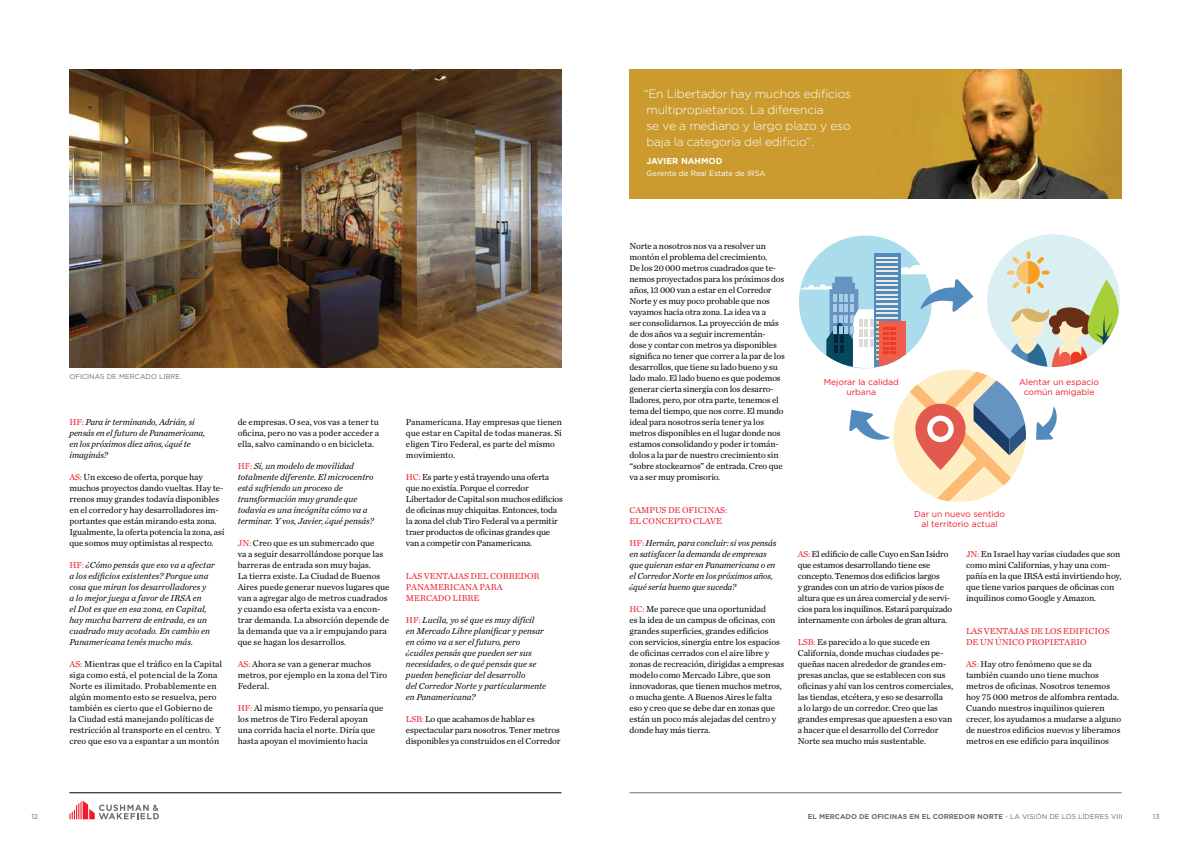
<style>
.page{position:relative;width:1191px;height:842px;background:#fff}
.page>*{position:absolute;margin:0;border:0;box-sizing:border-box;transform-origin:0 0}
.t1{font:300 12px/16px "Gotham";letter-spacing:-.015em;color:#fff}
.t2{font:9px/11px "Chronicle Text G1";letter-spacing:-.01em;color:#000}
.t3{font:italic 9px/11px "Chronicle Text G1";color:#000}
.t4{font:9px/11px "Chronicle Text G1";color:#ed1c2b}
.t5{font:8.6px/10px "Gotham";color:#ed1c2e;text-align:center}
.t6{font:700 8.6px "Gotham";color:#fff}
.t7{font:7.6px "Gotham";color:#fff}
.t8{font:700 7px "Gotham";color:#6a6c6d}
.t9{font:7px "Gotham";color:#6a6c6d}
.s1{font-style:normal;color:#ed1c2b}
.s2{color:#ed1c2b}
.s3{font-weight:400}
</style>
<div class="page">
<hr style="left:629px;top:792px;width:492px;height:1px;background:#6a6c6d">
<hr style="left:69px;top:792px;width:492px;height:1px;background:#000">
<svg style="left:69px;top:800px;width:90px;height:19px"></svg>
<img style="left:69px;top:69px;width:492px;height:299px">
<div style="left:987px;top:234px;width:133px;height:133px;background:#d9eff2;border-radius:50%"></div>
<div style="left:799px;top:236px;width:132px;height:132px;background:#aadceb;border-radius:50%"></div>
<svg style="left:799px;top:251px;width:320px;height:251px"></svg>
<img style="left:629px;top:70px;width:492px;height:128px">
<p class="t9" style="left:69px;top:372px;width:114px">Oficinas de M ercado Libre.</p>
<p class="t3" style="left:69px;top:416px;width:137px"><span class="s1">HF:</span> Para ir terminando, Adrián, si pensás en el futuro de Panamericana, en los próximos diez años, ¿qué te imaginás?</p>
<p class="t2" style="left:69px;top:471px;width:156px"><span class="s2">AS:</span> Un exceso de oferta, porque hay muchos proyectos dando vueltas. Hay te&shy;rrenos muy grandes todavía disponibles en el corredor y hay desarrolladores im&shy;portantes que están mirando esta zona.<br>Igualmente, la oferta potencia la zona, así que somos muy optimistas al respecto.</p>
<p class="t3" style="left:69px;top:559px;width:147px"><span class="s1">HF:</span> ¿Cómo pensás que eso va a afectar a los edificios existentes? Porque una cosa que miran los desarrolladores y<br>a lo mejor juega a favor de IRSA en<br>el Dot es que en esa zona, en Capital, hay mucha barrera de entrada, es un cuadrado muy acotado. En cambio en Panamericana tenés mucho más.</p>
<p class="t2" style="left:69px;top:658px;width:154px"><span class="s2">AS:</span> Mientras que el tráfico en la Capital siga como está, el potencial de la Zona Norte es ilimitado. Probablemente en algún momento esto se resuelva, pero también es cierto que el Gobierno de<br>la Ciudad está manejando políticas de restricción al transporte en el centro. Y creo que eso va a espantar a un montón</p>
<p class="t2" style="left:238px;top:416px;width:143px;text-align:justify">de empresas. O sea, vos vas a tener tu oficina, pero no vas a poder acceder a ella, salvo caminando o en bicicleta.</p>
<p class="t3" style="left:238px;top:460px;width:138px"><span class="s1">HF:</span> Sí, un modelo de movilidad totalmente diferente. El microcentro está sufriendo un proceso de transformación muy grande que todavía es una incógnita cómo va a terminar. Y vos, Javier, ¿qué pensás?</p>
<p class="t2" style="left:238px;top:537px;width:153px"><span class="s2">JN:</span> Creo que es un submercado que<br>va a seguir desarrollándose porque las barreras de entrada son muy bajas.<br>La tierra existe. La Ciudad de Buenos Aires puede generar nuevos lugares que van a agregar algo de metros cuadrados y cuando esa oferta exista va a encon&shy;trar demanda. La absorción depende de la demanda que va a ir empujando para que se hagan los desarrollos.</p>
<p class="t2" style="left:238px;top:658px;width:151px"><span class="s2">AS:</span> Ahora se van a generar muchos metros, por ejemplo en la zona del Tiro<br>Federal.</p>
<p class="t2" style="left:238px;top:702px;width:147px"><span class="s2">HF:</span> Al mismo tiempo, yo pensaría que los metros de Tiro Federal apoyan una corrida hacia el norte. Diría que hasta apoyan el movimiento hacia</p>
<p class="t2" style="left:406px;top:416px;width:158px">Panamericana. Hay empresas que tienen que estar en Capital de todas maneras. Si eligen Tiro Federal, es parte del mismo movimiento.</p>
<p class="t2" style="left:406px;top:471px;width:158px"><span class="s2">HC:</span> Es parte y está trayendo una oferta que no existía. Porque el corredor Libertador de Capital son muchos edificios de oficinas muy chiquitas. Entonces, toda la zona del club Tiro Federal va a permitir traer productos de oficinas grandes que van a competir con Panamericana.</p>
<p class="t4" style="left:406px;top:570px;width:135px">LAS VENTAJAS DEL CORREDOR<br>PANAMERICANA PARA<br>MERCADO LIBRE</p>
<p class="t3" style="left:406px;top:614px;width:142px"><span class="s1">HF:</span> Lucila, yo sé que es muy difícil<br>en Mercado Libre planificar y pensar en cómo va a ser el futuro, pero ¿cuáles pensás que pueden ser sus necesidades, o de qué pensás que se pueden beneficiar del desarrollo<br>del Corredor Norte y particularmente en Panamericana?</p>
<p class="t2" style="left:406px;top:713px;width:156px"><span class="s2">LSB:</span> Lo que acabamos de hablar es espectacular para nosotros. Tener metros disponibles ya construidos en el Corredor</p>
<h1 class="t1" style="left:643px;top:85px;width:209px">“En Libertador hay muchos edificios multipropietarios. La diferencia<br>se ve a mediano y largo plazo y eso baja la categoría del edificio”.</h1>
<p class="t6" style="left:646px;top:156px;width:78px">JAVIER NAH MOD</p>
<p class="t7" style="left:646px;top:169px;width:106px">Gerente de Real Estate de IRSA</p>
<p class="t2" style="left:629px;top:240px;width:157px">Norte a nosotros nos va a resolver un montón el problema del crecimiento.<br>De los 20 000 metros cuadrados que te&shy;nemos proyectados para los próximos dos años, 13 000 van a estar en el Corredor Norte y es muy poco probable que nos vayamos hacia otra zona. La idea va a<br>ser consolidarnos. La proyección de más de dos años va a seguir incrementán&shy;dose y contar con metros ya disponibles significa no tener que correr a la par de los desarrollos, que tiene su lado bueno y su lado malo. El lado bueno es que podemos generar cierta sinergia con los desarro&shy;lladores, pero, por otra parte, tenemos el tema del tiempo, que nos corre. El mundo ideal para nosotros sería tener ya los metros disponibles en el lugar donde nos estamos consolidando y poder ir tomán&shy;dolos a la par de nuestro crecimiento sin “sobre stockearnos” de entrada. Creo que va a ser muy promisorio.</p>
<p class="t4" style="left:629px;top:504px;width:99px">CAMPUS DE OFICINAS:<br>EL CONCEPTO CLAVE</p>
<p class="t3" style="left:629px;top:537px;width:148px"><span class="s1">HF:</span> Hernán, para concluir: si vos pensás en satisfacer la demanda de empresas que quieran estar en Panamericana o en el Corredor Norte en los próximos años, ¿qué sería bueno que suceda?</p>
<p class="t2" style="left:629px;top:603px;width:156px"><span class="s2">HC:</span> Me parece que una oportunidad<br>es la idea de un campus de oficinas, con grandes superficies, grandes edificios con servicios, sinergia entre los espacios de oficinas cerrados con el aire libre y zonas de recreación, dirigidas a empresas modelo como Mercado Libre, que son innovadoras, que tienen muchos metros, o mucha gente. A Buenos Aires le falta eso y creo que se debe dar en zonas que están un poco más alejadas del centro y donde hay más tierra.</p>
<p class="t5" style="left:823px;top:377px;width:77px">Mejorar la calidad urbana</p>
<p class="t5" style="left:1019px;top:377px;width:81px">Alentar un espacio común amigable</p>
<p class="t5" style="left:914px;top:509px;width:93px">Dar un nuevo sentido al territorio actual</p>
<p class="t2" style="left:797px;top:548px;width:156px"><span class="s2">AS:</span> El edificio de calle Cuyo en San Isidro que estamos desarrollando tiene ese concepto. Tenemos dos edificios largos<br>y grandes con un atrio de varios pisos de altura que es un área comercial y de servi&shy;cios para los inquilinos. Estará parquizado internamente con árboles de gran altura.</p>
<p class="t2" style="left:797px;top:636px;width:157px"><span class="s2">LSB:</span> Es parecido a lo que sucede en California, donde muchas ciudades pe&shy;queñas nacen alrededor de grandes em&shy;presas anclas, que se establecen con sus oficinas y ahí van los centros comerciales, las tiendas, etcétera, y eso se desarrolla<br>a lo largo de un corredor. Creo que las grandes empresas que apuesten a eso van a hacer que el desarrollo del Corredor Norte sea mucho más sustentable.</p>
<p class="t2" style="left:966px;top:548px;width:157px"><span class="s2">JN:</span> En Israel hay varias ciudades que son como mini Californias, y hay una com&shy;pañía en la que IRSA está invirtiendo hoy, que tiene varios parques de oficinas con inquilinos como Google y Amazon.</p>
<p class="t4" style="left:966px;top:625px;width:145px">LAS VENTAJAS DE LOS EDIFICIOS<br>DE UN ÚNICO PROPIETARIO</p>
<p class="t2" style="left:966px;top:658px;width:157px"><span class="s2">AS:</span> Hay otro fenómeno que se da también cuando uno tiene muchos metros de oficinas. Nosotros tenemos hoy 75 000 metros de alfombra rentada.<br>Cuando nuestros inquilinos quieren crecer, los ayudamos a mudarse a alguno de nuestros edificios nuevos y liberamos metros en ese edificio para inquilinos</p>
<p class="t9" style="left:31px;top:812px;width:8px">12</p>
<p class="t8" style="left:808px;top:812px;width:316px">EL MERCADO DE OFICINAS EN EL CORREDOR NORTE <span class="s3">- LA VISIÓN DE LOS LÍDERES VIII</span></p>
<p class="t9" style="left:1152px;top:812px;width:8px">13</p>
</div>
